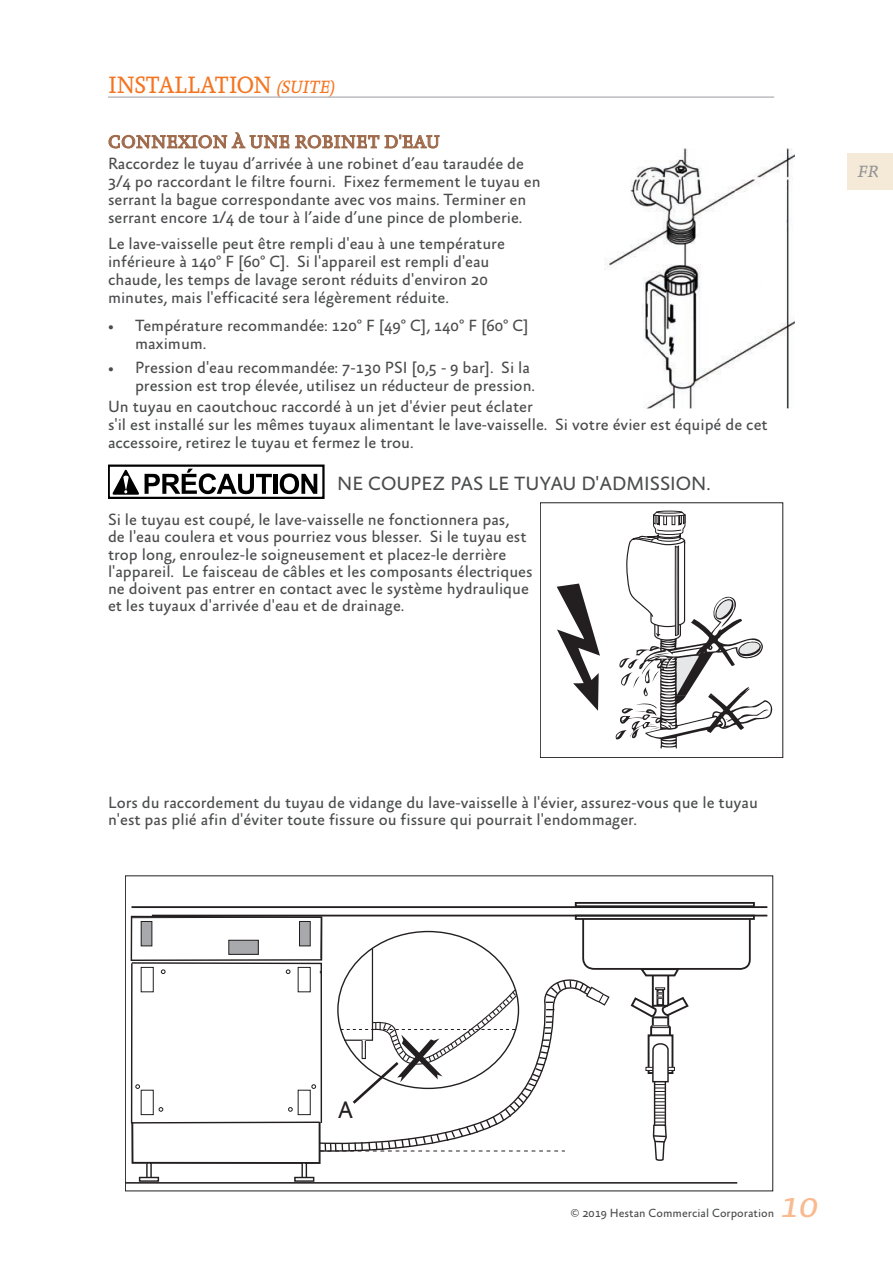
<style>
.page{position:relative;width:893px;height:1263px;background:#fff}
.page>*{position:absolute;margin:0;border:0;box-sizing:border-box;transform-origin:0 0}
.t1{font:italic 37.5px "Absara";color:#f9ba90}
.t2{font:24.3px "Absara Sans";color:#231f20}
.heading_1_orange_no{font:24px "Absara";letter-spacing:-.04em;color:#f47521;scale:.92 1}
.caption_13pt{font:19.5px "Absara Sans";color:#4b4c4d}
.Heading_2_-_brown_FR{font:18px "Absara";color:#9e694a}
.copy{font:16.5px/17.2px "Absara Sans";color:#4b4c4d}
.copy_french{font:16.5px/18px "Absara Sans";color:#4b4c4d}
.t3{font:italic 16.5px "Absara";color:#939598}
.t4{font:12px "Absara Sans";color:#4b4c4d}
.s1{font-style:italic;font-size:18px}
</style>
<div class="page">
<svg style="left:109px;top:132px;width:180px;height:17px"></svg>
<svg style="left:295px;top:135px;width:145px;height:14px"></svg>
<svg style="left:113px;top:470px;width:26px;height:25px"></svg>
<svg style="left:145px;top:469px;width:127px;height:25px"></svg>
<div style="left:273px;top:474px;width:5px;height:20px;background:#000"></div>
<svg style="left:280px;top:473px;width:37px;height:21px"></svg>
<div style="left:108px;top:465px;width:216px;height:34px;border:2px solid #000"></div>
<img style="left:604px;top:148px;width:191px;height:260px">
<svg style="left:557px;top:583px;width:43px;height:128px"></svg>
<svg style="left:615px;top:511px;width:157px;height:237px"></svg>
<hr style="left:677px;top:547px;width:1px;height:88px;background:#231f20">
<div style="left:540px;top:502px;width:243px;height:256px;border:1px solid #231f20"></div>
<hr style="left:125px;top:1182px;width:612px;height:1px;background:#231f20">
<div style="left:575px;top:915px;width:180px;height:5px;border:2px solid #231f20"></div>
<div style="left:575px;top:902px;width:180px;height:5px;border:2px solid #231f20"></div>
<hr style="left:152px;top:915px;width:615px;height:1px;background:#231f20">
<hr style="left:131px;top:906px;width:636px;height:2px;background:#231f20">
<div style="left:146px;top:1162px;width:6px;height:17px;border:1px solid #231f20"></div>
<div style="left:139px;top:1177px;width:20px;height:5px;border:1px solid #231f20"></div>
<div style="left:301px;top:1162px;width:6px;height:17px;border:1px solid #231f20"></div>
<div style="left:294px;top:1177px;width:20px;height:5px;border:1px solid #231f20"></div>
<svg style="left:130px;top:914px;width:622px;height:251px"></svg>
<hr style="left:108px;top:96px;width:666px;height:2px;background:#bcbdc0">
<div style="left:848px;top:153px;width:45px;height:37px;background:#f5e9d7"></div>
<p class="heading_1_orange_no" style="left:108px;top:71px;width:248px">INSTALLATION <span class="s1">(SUITE)</span></p>
<p class="Heading_2_-_brown_FR" style="left:108px;top:131px;width:333px">CONNEXION À UNE ROBINET D'EAU</p>
<p class="copy_french" style="left:108px;top:155px;width:434px">Raccordez le tuyau d’arrivée à une robinet d’eau taraudée de 3/4 po raccordant le filtre fourni. Fixez fermement le tuyau en serrant la bague correspondante avec vos mains. Terminer en serrant encore 1/4 de tour à l’aide d’une pince de plomberie.</p>
<p class="copy_french" style="left:108px;top:235px;width:398px">Le lave-vaisselle peut être rempli d'eau à une température inférieure à 140° F [60° C]. Si l'appareil est rempli d'eau chaude, les temps de lavage seront réduits d'environ 20 minutes, mais l'efficacité sera légèrement réduite.</p>
<p class="copy" style="left:135px;top:317px;width:395px;line-height:18px;text-indent:-27px">• Température recommandée: 120° F [49° C], 140° F [60° C] maximum.</p>
<p class="copy" style="left:108px;top:359px;width:428px;line-height:18px;text-align:right">• Pression d'eau recommandée: 7-130 PSI [0,5 - 9 bar]. Si la pression est trop élevée, utilisez un réducteur de pression.</p>
<p class="copy_french" style="left:108px;top:398px;width:661px">Un tuyau en caoutchouc raccordé à un jet d'évier peut éclater<br>s'il est installé sur les mêmes tuyaux alimentant le lave-vaisselle. Si votre évier est équipé de cet accessoire, retirez le tuyau et fermez le trou.</p>
<p class="caption_13pt" style="left:337px;top:473px;width:375px">NE COUPEZ PAS LE TUYAU D'ADMISSION.</p>
<p class="copy" style="left:108px;top:512px;width:426px">Si le tuyau est coupé, le lave-vaisselle ne fonctionnera pas,<br>de l'eau coulera et vous pourriez vous blesser. Si le tuyau est trop long, enroulez-le soigneusement et placez-le derrière l'appareil. Le faisceau de câbles et les composants électriques ne doivent pas entrer en contact avec le système hydraulique et les tuyaux d'arrivée d'eau et de drainage.</p>
<p class="copy" style="left:108px;top:794px;width:651px">Lors du raccordement du tuyau de vidange du lave-vaisselle à l'évier, assurez-vous que le tuyau n'est pas plié afin d'éviter toute fissure ou fissure qui pourrait l'endommager.</p>
<p class="t3" style="left:857px;top:162px;width:26px">FR</p>
<p class="t2" style="left:338px;top:1097px;width:17px">A</p>
<p class="t4" style="left:571px;top:1207px;width:205px">© 2019 Hestan Commercial Corporation</p>
<h1 class="t1" style="left:779px;top:1183px;width:47px">10</h1>
</div>
